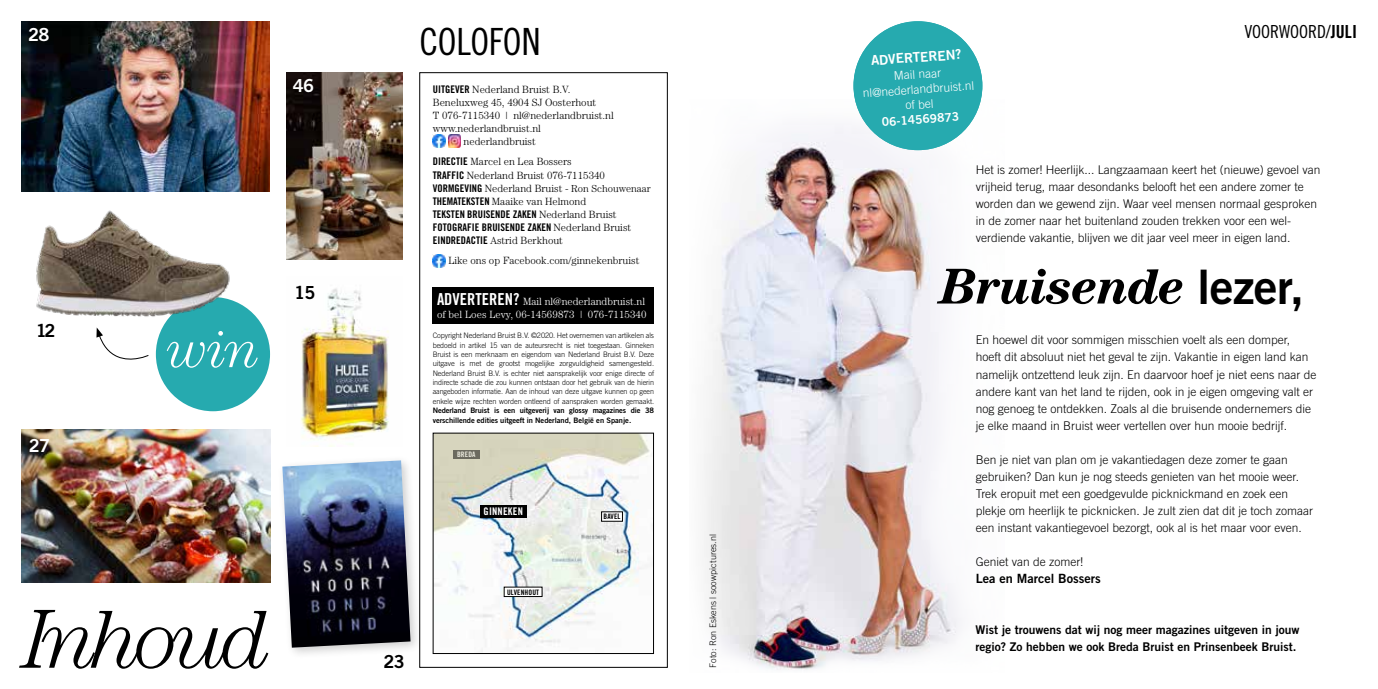
<style>
.page{position:relative;width:1378px;height:689px;background:#fff}
.page>*{position:absolute;margin:0;border:0;box-sizing:border-box;transform-origin:0 0}
.t1{font:italic 300 84px "Century Std";letter-spacing:-.075em;color:#000}
.t2{font:italic 300 52.5px "Century LT";color:#fff}
.t3{font:italic 700 50.4px "Century LT";letter-spacing:-.02em;color:#000}
.t4{font:37.5px "Trade Gothic LT Std Cn 18";letter-spacing:-.005em;color:#000}
.t5{font:18px "Trade Gothic LT Std Cn 18";color:#000}
.t6{font:18px "Trade Gothic LT Std Bd 2";color:#fff}
.t7{font:18px "Trade Gothic LT Std Bd 2";color:#000}
.t8{font:13.5px "Trade Gothic LT Std Bd 2";color:#fff}
.t9{font:12.75px "Trade Gothic LT Std Bd 2";color:#000}
.t10{font:300 12px/17px "Trade Gothic LT Std";color:#000}
.t11{font:12px/17px "Trade Gothic LT Std Bd 2";color:#000}
.t12{font:300 12px/15px "Trade Gothic LT Std";color:#fff;text-align:center}
.t13{font:12px "Trade Gothic LT Std Bd 2";color:#fff}
.t14{font:300 10.5px/13.2px "Century Std";color:#000}
.t15{font:10.5px/13.2px "Trade Gothic LT Std Bd Cn 20";color:#000}
.t16{font:300 10.5px/13.2px "Century Std";letter-spacing:.005em;color:#fff}
.t17{font:10.5px "Trade Gothic LT Std Bd Cn 20";letter-spacing:.02em;color:#fff}
.t18{font:300 9px "Trade Gothic LT Std";letter-spacing:.01em;color:#000}
.t19{font:300 7.5px/9.3px "Trade Gothic LT Std";letter-spacing:-.01em;color:#000;text-align:justify}
.t20{font:7.5px/9.3px "Trade Gothic LT Std Bd 2";letter-spacing:-.01em;color:#000}
.t21{font:7.5px "Trade Gothic LT Std Bd Cn 20";letter-spacing:.02em;color:#000}
.t22{font:7.5px "Trade Gothic LT Std Bd Cn 20";letter-spacing:.02em;color:#fff}
.s1{font-family:"Trade Gothic LT Std Bd Cn 20";font-weight:400}
.s2{font-size:10.2px}
.s3{font-family:"Century Std";font-weight:300}
.s4{font-family:"Trade Gothic LT Std Bd Cn 20";font-weight:400;font-size:16.5px}
.s5{font-family:"Trade Gothic LT Std Bd Cn 20"}
.s6{font-family:"Trade Gothic LT Std Bd 2";font-weight:400;font-style:normal;font-size:47.55px}
</style>
<div class="page">
<svg style="left:433px;top:135px;width:28px;height:12px"></svg>
<svg style="left:433px;top:254px;width:12px;height:13px"></svg>
<div style="left:433px;top:287px;width:221px;height:36px;background:#000"></div>
<img style="left:435px;top:435px;width:217px;height:217px">
<div style="left:433px;top:433px;width:221px;height:221px;border:1px solid #000"></div>
<div style="left:480px;top:505px;width:46px;height:12px;background:#000"></div>
<div style="left:504px;top:587px;width:38px;height:9px;background:#fff"></div>
<div style="left:504px;top:587px;width:38px;height:10px;border:1px solid #000"></div>
<div style="left:601px;top:512px;width:21px;height:9px;background:#fff"></div>
<div style="left:453px;top:450px;width:26px;height:9px;background:#6b6a5f"></div>
<img style="left:704px;top:99px;width:277px;height:571px">
<div style="left:853px;top:21px;width:129px;height:129px;background:#26aaaf;border-radius:50%"></div>
<img style="left:21px;top:429px;width:249px;height:154px">
<img style="left:301px;top:288px;width:88px;height:158px">
<img style="left:287px;top:72px;width:115px;height:187px">
<img style="left:21px;top:21px;width:249px;height:170px">
<div style="left:276px;top:454px;width:146px;height:206px;background:#000;opacity:.2"></div>
<img style="left:282px;top:460px;width:128px;height:188px">
<svg style="left:96px;top:327px;width:53px;height:33px"></svg>
<div style="left:156px;top:297px;width:114px;height:114px;background:#26aaaf;border-radius:50%"></div>
<img style="left:36px;top:210px;width:200px;height:117px">
<h3 class="t6" style="left:28px;top:23px;width:23px">28</h3>
<h3 class="t6" style="left:293px;top:74px;width:23px">46</h3>
<h3 class="t7" style="left:36px;top:319px;width:21px">12</h3>
<h3 class="t6" style="left:29px;top:434px;width:23px">27</h3>
<h2 class="t2" style="left:167px;top:319px;width:94px">win</h2>
<h3 class="t7" style="left:294px;top:281px;width:23px">15</h3>
<h1 class="t1" style="left:23px;top:591px;width:249px">Inhoud</h1>
<h3 class="t4" style="left:419px;top:20px;width:123px">COLOFON</h3>
<p class="t14" style="left:433px;top:83px;width:139px"><span class="s1">UITGEVER</span> Nederland Bruist B.V.</p>
<p class="t14" style="left:433px;top:96px;width:165px">Beneluxweg 45, 4904 SJ Oosterhout</p>
<p class="t14" style="left:433px;top:109px;width:182px">T 076-7115340 | nl@nederlandbruist.nl</p>
<p class="t14" style="left:433px;top:121px;width:110px">www.nederlandbruist.nl</p>
<p class="t14" style="left:464px;top:134px;width:74px">nederlandbruist</p>
<p class="t14" style="left:433px;top:155px;width:219px"><span class="s1">DIRECTIE</span> Marcel en Lea Bossers<br><span class="s1">TRAFFIC</span> Nederland Bruist 076-7115340<br><span class="s1">VORMGEVING</span> Nederland Bruist - <span class="s2">Ron Schouwenaar </span><span class="s1">THEMATEKSTEN</span> Maaike van Helmond</p>
<p class="t15" style="left:433px;top:207px;width:200px">TEKSTEN BRUISENDE ZAKEN <span class="s3">Nederland Bruist<br></span>FOTOGRAFIE BRUISENDE ZAKEN <span class="s3">Nederland Bruist</span></p>
<p class="t14" style="left:448px;top:230px;width:192px;line-height:20.2px;text-indent:-15px"><span class="s1">EINDREDACTIE</span> Astrid Berkhout<br>Like ons op Facebook.com/ginnekenbruist</p>
<p class="t16" style="left:437px;top:294px;width:211px"><span class="s4">ADVERTEREN?</span> Mail nl@nederlandbruist.nl of bel Loes Levy, 06-14569873 | 076-7115340</p>
<p class="t19" style="left:433px;top:331px;width:223px">Copyright Nederland Bruist B.V. ©2020. Het overnemen van artikelen als bedoeld in artikel 15 van de auteursrecht is niet toegestaan. Ginneken Bruist is een merknaam en eigendom van Nederland Bruist B.V. Deze uitgave is met de grootst mogelijke zorgvuldigheid samengesteld.<br>Nederland Bruist B.V. is echter niet aansprakelijk voor enige directe of indirecte schade die zou kunnen ontstaan door het gebruik van de hierin aangeboden informatie. Aan de inhoud van deze uitgave kunnen op geen enkele wijze rechten worden ontleend of aanspraken worden gemaakt.</p>
<p class="t20" style="left:433px;top:406px;width:223px">Nederland Bruist is een uitgeverij van glossy magazines die 38 verschillende edities uitgeeft in Nederland, België en Spanje.</p>
<p class="t22" style="left:457px;top:450px;width:20px">BREDA</p>
<p class="t17" style="left:483px;top:505px;width:41px">GINNEKEN</p>
<p class="t21" style="left:603px;top:512px;width:18px">BAVEL</p>
<h3 class="t7" style="left:384px;top:650px;width:23px">23</h3>
<p class="t21" style="left:507px;top:587px;width:34px">ULVENHOUT</p>
<p class="t18" style="left:707px;top:668px;width:135px;rotate:-90deg">Foto: Ron Eskens | soowpictures.nl</p>
<p class="t8" style="left:870px;top:52px;width:92px;rotate:-4deg">ADVERTEREN?</p>
<p class="t12" style="left:861px;top:71px;width:113px;rotate:-4deg">Mail naar nl@nederlandbruist.nl of bel</p>
<p class="t13" style="left:881px;top:114px;width:79px;rotate:-4deg">06-14569873</p>
<p class="t13" style="left:889px;top:114px;width:71px;rotate:-4deg">76-7115340</p>
<h3 class="t5" style="left:1244px;top:21px;width:114px">VOORWOORD/<span class="s5">JULI</span></h3>
<p class="t10" style="left:976px;top:161px;width:346px">Het is zomer! Heerlijk... Langzaamaan keert het (nieuwe) gevoel van vrijheid terug, maar desondanks belooft het een andere zomer te worden dan we gewend zijn. Waar veel mensen normaal gesproken in de zomer naar het buitenland zouden trekken voor een wel&shy;verdiende vakantie, blijven we dit jaar veel meer in eigen land.</p>
<h3 class="t3" style="left:940px;top:257px;width:366px">Bruisende <span class="s6">lezer,</span></h3>
<p class="t10" style="left:976px;top:331px;width:342px">En hoewel dit voor sommigen misschien voelt als een domper, hoeft dit absoluut niet het geval te zijn. Vakantie in eigen land kan namelijk ontzettend leuk zijn. En daarvoor hoef je niet eens naar de andere kant van het land te rijden, ook in je eigen omgeving valt er nog genoeg te ontdekken. Zoals al die bruisende ondernemers die je elke maand in Bruist weer vertellen over hun mooie bedrijf.</p>
<p class="t10" style="left:976px;top:451px;width:339px">Ben je niet van plan om je vakantiedagen deze zomer te gaan gebruiken? Dan kun je nog steeds genieten van het mooie weer.<br>Trek eropuit met een goedgevulde picknickmand en zoek een plekje om heerlijk te picknicken. Je zult zien dat dit je toch zomaar een instant vakantiegevoel bezorgt, ook al is het maar voor even.</p>
<p class="t10" style="left:976px;top:553px;width:109px">Geniet van de zomer!</p>
<p class="t9" style="left:976px;top:570px;width:126px">Lea en Marcel Bossers</p>
<p class="t11" style="left:975px;top:621px;width:325px">Wist je trouwens dat wij nog meer magazines uitgeven in jouw regio? Zo hebben we ook Breda Bruist en Prinsenbeek Bruist.</p>
</div>
